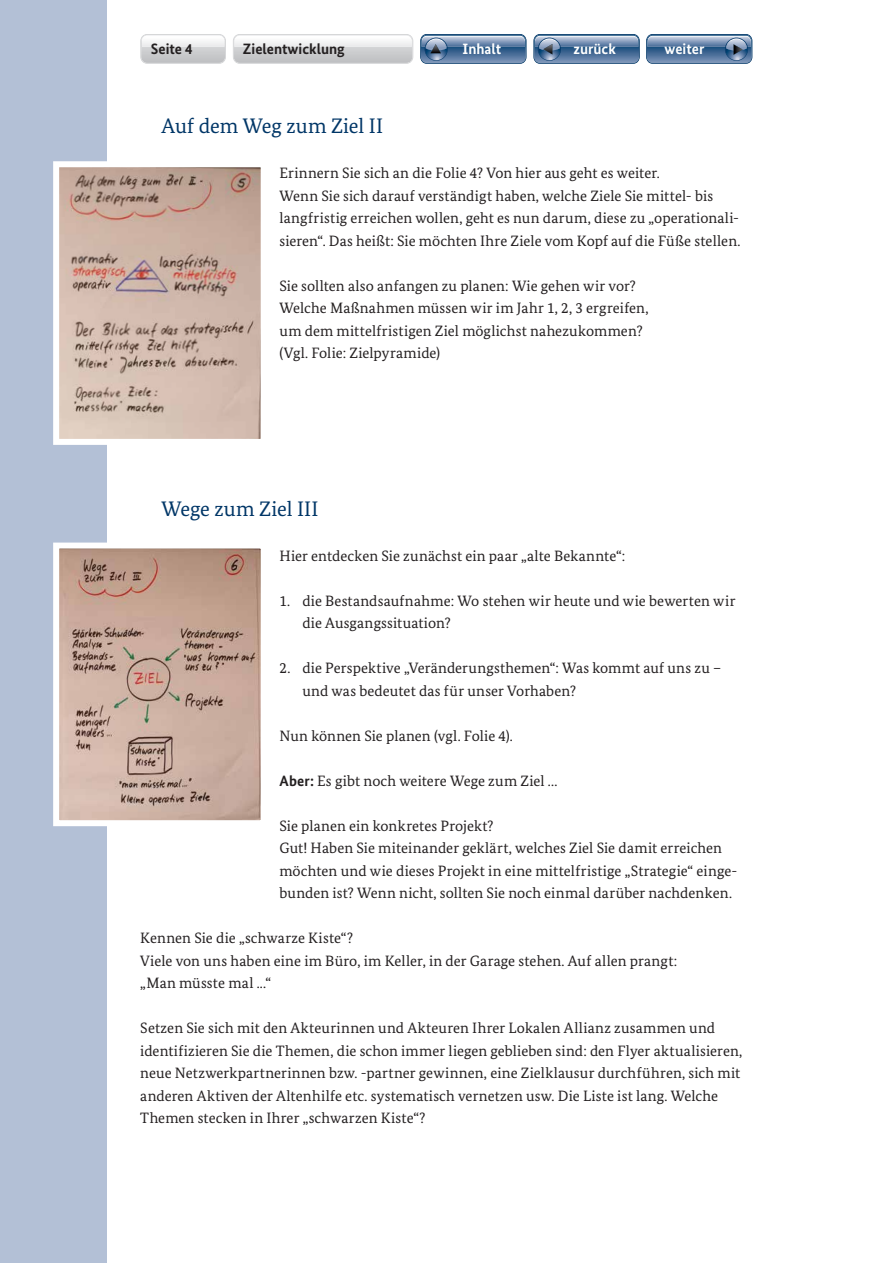
<style>
.page{position:relative;width:893px;height:1263px;background:#fff}
.page>*{position:absolute;margin:0;border:0;box-sizing:border-box;transform-origin:0 0}
.t1{font:21px "Bundes Serif";letter-spacing:-.005em;color:#003667}
.t2{font:15px/22.5px "Bundes Serif";letter-spacing:.005em;color:#231f20}
.t3{font:700 15px "Bundes Sans";color:#231f20}
.t4{font:700 15px "Bundes Sans";color:#fff}
.s1{font-family:"Bundes Sans";font-weight:700}
</style>
<div class="page">
<div style="left:0;top:0;width:106px;height:1263px;background:#b3c0d6"></div>
<svg style="left:140px;top:34px;width:86px;height:30px;background:#d4d5d7"></svg>
<img style="left:142px;top:36px;width:82px;height:6px">
<svg style="left:233px;top:34px;width:180px;height:30px"></svg>
<svg style="left:420px;top:34px;width:107px;height:30px;background:#6785a8"></svg>
<svg style="left:533px;top:34px;width:107px;height:30px;background:#6785a8"></svg>
<svg style="left:646px;top:34px;width:106px;height:30px;background:#6684a7"></svg>
<svg style="left:53px;top:158px;width:208px;height:290px;background:#cbb4a9"></svg>
<svg style="left:53px;top:540px;width:208px;height:289px;background:#c5aa9d"></svg>
<p class="t3" style="left:151px;top:40px;width:43px">Seite 4</p>
<p class="t3" style="left:243px;top:40px;width:103px">Zielentwicklung</p>
<p class="t4" style="left:463px;top:40px;width:40px">Inhalt</p>
<p class="t4" style="left:573px;top:40px;width:44px">zurück</p>
<p class="t4" style="left:665px;top:40px;width:41px">weiter</p>
<h1 class="t1" style="left:162px;top:113px;width:223px">Auf dem Weg zum Ziel II</h1>
<p class="t2" style="left:279px;top:162px;width:463px">Erinnern Sie sich an die Folie 4? Von hier aus geht es weiter.<br>Wenn Sie sich darauf verständigt haben, welche Ziele Sie mittel- bis langfristig erreichen wollen, geht es nun darum, diese zu „operationali&shy;sieren“. Das heißt: Sie möchten Ihre Ziele vom Kopf auf die Füße stellen.</p>
<p class="t2" style="left:279px;top:274px;width:371px">Sie sollten also anfangen zu planen: Wie gehen wir vor?<br>Welche Maßnahmen müssen wir im Jahr 1, 2, 3 ergreifen, um dem mittelfristigen Ziel möglichst nahezukommen? (Vgl. Folie: Zielpyramide)</p>
<h1 class="t1" style="left:162px;top:496px;width:158px">Wege zum Ziel III</h1>
<p class="t2" style="left:279px;top:544px;width:347px">Hier entdecken Sie zunächst ein paar „alte Bekannte“:</p>
<p class="t2" style="left:302px;top:589px;width:435px;text-indent:-23px">1. die Bestandsaufnahme: Wo stehen wir heute und wie bewerten wir die Ausgangssituation?</p>
<p class="t2" style="left:302px;top:657px;width:420px;text-indent:-23px">2. die Perspektive „Veränderungsthemen“: Was kommt auf uns zu – und was bedeutet das für unser Vorhaben?</p>
<p class="t2" style="left:279px;top:724px;width:235px">Nun können Sie planen (vgl. Folie 4).</p>
<p class="t2" style="left:279px;top:769px;width:279px"><span class="s1">Aber:</span> Es gibt noch weitere Wege zum Ziel ...</p>
<p class="t2" style="left:279px;top:814px;width:459px">Sie planen ein konkretes Projekt?<br>Gut! Haben Sie miteinander geklärt, welches Ziel Sie damit erreichen möchten und wie dieses Projekt in eine mittelfristige „Strategie“ einge&shy;bunden ist? Wenn nicht, sollten Sie noch einmal darüber nachdenken.</p>
<p class="t2" style="left:140px;top:927px;width:539px">Kennen Sie die „schwarze Kiste“?<br>Viele von uns haben eine im Büro, im Keller, in der Garage stehen. Auf allen prangt: „Man müsste mal ...“</p>
<p class="t2" style="left:140px;top:1017px;width:604px">Setzen Sie sich mit den Akteurinnen und Akteuren Ihrer Lokalen Allianz zusammen und identifizieren Sie die Themen, die schon immer liegen geblieben sind: den Flyer aktualisieren, neue Netzwerkpartnerinnen bzw. -partner gewinnen, eine Zielklausur durchführen, sich mit anderen Aktiven der Altenhilfe etc. systematisch vernetzen usw. Die Liste ist lang. Welche Themen stecken in Ihrer „schwarzen Kiste“?</p>
</div>
